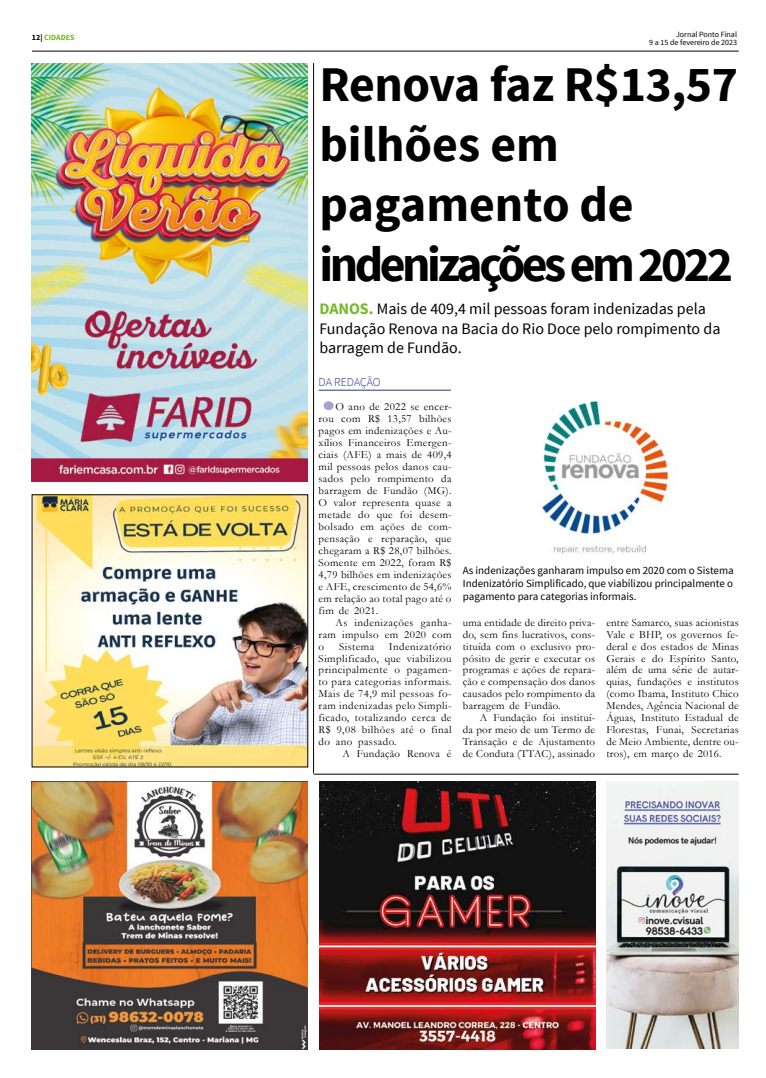
<style>
.page{position:relative;width:766px;height:1078px;background:#fff}
.page>*{position:absolute;margin:0;border:0;box-sizing:border-box;transform-origin:0 0}
.t1{font:700 49.8px/59.8px "Source Sans Pro";letter-spacing:-.015em;color:#000}
.t2{font:15.9px/19.1px "Source Sans Pro";color:#000}
.t3{font:300 12px "Source Sans Pro";letter-spacing:-.01em;color:#283583}
.t4{font:11px/12px "Garamond";letter-spacing:.02em;color:#000;text-align:justify}
.t5{font:11px/13.2px "Source Sans Pro";color:#000;text-align:justify}
.t6{font:11px "Garamond";letter-spacing:.04em;color:#000}
.t7{font:8px/8px "Source Sans Pro";color:#000;text-align:right}
.t8{font:700 8px "Source Sans Pro";color:#76b82a}
.s1{color:#000}
.s2{font-weight:700;color:#76b82a}
</style>
<div class="page">
<img style="left:32px;top:781px;width:276px;height:268px">
<img style="left:34px;top:496px;width:272px;height:269px">
<hr style="left:32px;top:51px;width:706px;height:1px;background:#000">
<img style="left:32px;top:64px;width:276px;height:418px">
<hr style="left:313px;top:773px;width:425px;height:1px;background:#000">
<img style="left:319px;top:781px;width:276px;height:268px">
<hr style="left:313px;top:63px;width:1px;height:710px;background:#000">
<hr style="left:318px;top:390px;width:133px;height:1px;background:#283583">
<div style="left:323px;top:401px;width:10px;height:9px;background:#a7a3cc;border-radius:50%"></div>
<img style="left:606px;top:781px;width:132px;height:266px">
<img style="left:541px;top:400px;width:128px;height:154px">
<p class="t8" style="left:32px;top:32px;width:44px"><span class="s1">12|</span> CIDADES</p>
<p class="t7" style="left:649px;top:31px;width:89px">Jornal Ponto Final<br>9 a 15 de fevereiro de 2023</p>
<h1 class="t1" style="left:319px;top:56px;width:420px">Renova faz R$13,57 bilhões em pagamento de indenizações em 2022</h1>
<h2 class="t2" style="left:319px;top:300px;width:402px"><span class="s2">DANOS.</span> Mais de 409,4 mil pessoas foram indenizadas pela<br>Fundação Renova na Bacia do Rio Doce pelo rompimento da barragem de Fundão.</h2>
<p class="t3" style="left:318px;top:375px;width:63px">DA REDAÇÃO</p>
<p class="t4" style="left:318px;top:400px;width:134px;text-indent:17px">O ano de 2022 se encer&shy;rou com R$ 13,57 bilhões pagos em indenizações e Au&shy;xílios Financeiros Emergen&shy;ciais (AFE) a mais de 409,4 mil pessoas pelos danos cau&shy;sados pelo rompimento da barragem de Fundão (MG).<br>O valor representa quase a metade do que foi desem&shy;bolsado em ações de com&shy;pensação e reparação, que chegaram a R$ 28,07 bilhões.<br>Somente em 2022, foram R$ 4,79 bilhões em indenizações e AFE, crescimento de 54,6% em relação ao total pago até o fim de 2021.</p>
<p class="t4" style="left:318px;top:615px;width:134px;text-indent:17px">As indenizações ganha&shy;ram impulso em 2020 com o</p>
<p class="t5" style="left:462px;top:563px;width:272px">As indenizações ganharam impulso em 2020 com o Sistema Indenizatório Simplificado, que viabilizou principalmente o pagamento para categorias informais.</p>
<p class="t4" style="left:462px;top:615px;width:134px">uma entidade de direito priva&shy;do, sem fins lucrativos, cons&shy;tituída com o exclusivo pro&shy;pósito de gerir e executar os programas e ações de repara&shy;ção e compensação dos danos causados pelo rompimento da barragem de Fundão.</p>
<p class="t4" style="left:462px;top:711px;width:134px;text-indent:17px">A Fundação foi instituí&shy;da por meio de um Termo de Transação e de Ajustamento de Conduta (TTAC), assinado</p>
<p class="t4" style="left:606px;top:615px;width:134px">entre Samarco, suas acionistas Vale e BHP, os governos fe&shy;deral e dos estados de Minas Gerais e do Espírito Santo, além de uma série de autar&shy;quias, fundações e institutos (como Ibama, Instituto Chico Mendes, Agência Nacional de Águas, Instituto Estadual de Florestas, Funai, Secretarias de Meio Ambiente, dentre ou&shy;tros), em março de 2016.</p>
<p class="t4" style="left:318px;top:639px;width:134px;text-indent:70px">Indenizatório Simplificado, que viabilizou principalmente o pagamen&shy;to para categorias informais.<br>Mais de 74,9 mil pessoas fo&shy;ram indenizadas pelo Simpli&shy;ficado, totalizando cerca de R$ 9,08 bilhões até o final do ano passado.</p>
<p class="t4" style="left:342px;top:747px;width:110px">A Fundação Renova é</p>
<p class="t6" style="left:339px;top:638px;width:37px">Sistema</p>
</div>
